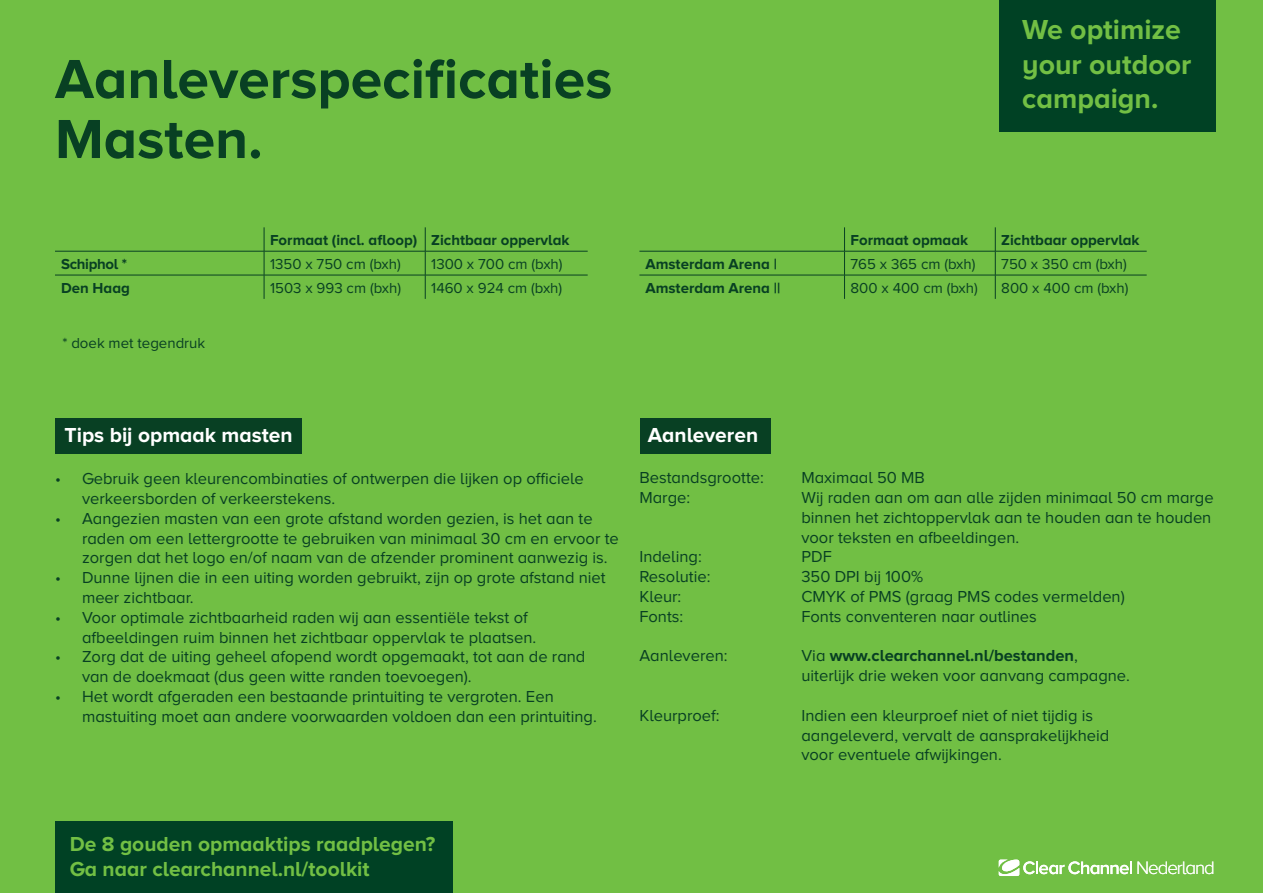
<style>
.page{position:relative;width:1263px;height:893px;background:#71bf44}
.page>*{position:absolute;margin:0;border:0;box-sizing:border-box;transform-origin:0 0}
.t1{font:700 57px/60px "Proxima Nova A";color:#084023}
.t2{font:700 28.5px "Proxima Nova A";color:#72bf44}
.t3{font:700 21px/25.2px "Proxima Nova A";color:#72bf44}
.t4{font:700 21px "Proxima Nova A";color:#fff}
.t5{font:300 18.75px "Proxima Nova A";letter-spacing:-.06em;color:#fff}
.t6{font:16.5px/19.8px "Proxima Nova A";color:#084023}
.t7{font:15px "Proxima Nova A";color:#084023}
.t8{font:700 15px "Proxima Nova A";color:#084023}
.t9{font:700 15px "Proxima Nova A";letter-spacing:-.02em;color:#084023}
.s1{font-weight:700}
</style>
<div class="page">
<hr style="left:55px;top:251px;width:209px;height:1px;background:#084023">
<hr style="left:264px;top:251px;width:161px;height:1px;background:#084023">
<hr style="left:425px;top:251px;width:163px;height:1px;background:#084023">
<hr style="left:55px;top:275px;width:209px;height:1px;background:#084023">
<hr style="left:264px;top:275px;width:161px;height:1px;background:#084023">
<svg style="left:264px;top:227px;width:1px;height:72px"></svg>
<hr style="left:425px;top:275px;width:163px;height:1px;background:#084023">
<svg style="left:425px;top:227px;width:1px;height:72px"></svg>
<div style="left:55px;top:418px;width:247px;height:36px;background:#084023"></div>
<div style="left:640px;top:418px;width:130px;height:36px;background:#084023"></div>
<hr style="left:639px;top:251px;width:205px;height:1px;background:#084023">
<hr style="left:844px;top:251px;width:151px;height:1px;background:#084023">
<hr style="left:995px;top:251px;width:152px;height:1px;background:#084023">
<hr style="left:639px;top:275px;width:205px;height:1px;background:#084023">
<hr style="left:844px;top:275px;width:151px;height:1px;background:#084023">
<svg style="left:844px;top:227px;width:1px;height:72px"></svg>
<hr style="left:995px;top:275px;width:152px;height:1px;background:#084023">
<svg style="left:995px;top:227px;width:1px;height:72px"></svg>
<svg style="left:999px;top:860px;width:133px;height:16px"></svg>
<div style="left:999px;top:0;width:216px;height:132px;background:#004124"></div>
<div style="left:56px;top:821px;width:397px;height:72px;background:#004124"></div>
<p class="t1" style="left:55px;top:48px;width:559px">Aanleverspecificaties<br>Masten.</p>
<p class="t8" style="left:270px;top:232px;width:149px">Formaat (incl. afloop)</p>
<p class="t8" style="left:431px;top:232px;width:140px">Zichtbaar oppervlak</p>
<p class="t9" style="left:61px;top:255px;width:67px">Schiphol *</p>
<p class="t7" style="left:270px;top:256px;width:132px">1350 x 750 cm (bxh)</p>
<p class="t7" style="left:431px;top:256px;width:133px">1300 x 700 cm (bxh)</p>
<p class="t8" style="left:61px;top:279px;width:70px">Den Haag</p>
<p class="t7" style="left:270px;top:280px;width:133px">1503 x 993 cm (bxh)</p>
<p class="t7" style="left:431px;top:280px;width:133px">1460 x 924 cm (bxh)</p>
<p class="t7" style="left:62px;top:335px;width:144px">* doek met tegendruk</p>
<p class="t2" style="left:1022px;top:14px;width:160px">We optimize</p>
<p class="t2" style="left:1022px;top:48px;width:171px">your outdoor</p>
<p class="t2" style="left:1022px;top:82px;width:138px">campaign.</p>
<p class="t8" style="left:850px;top:232px;width:119px">Formaat opmaak</p>
<p class="t8" style="left:1001px;top:232px;width:140px">Zichtbaar oppervlak</p>
<p class="t8" style="left:645px;top:255px;width:133px">Amsterdam Arena |</p>
<p class="t7" style="left:850px;top:256px;width:127px">765 x 365 cm (bxh)</p>
<p class="t7" style="left:1001px;top:256px;width:127px">750 x 350 cm (bxh)</p>
<p class="t8" style="left:645px;top:279px;width:136px">Amsterdam Arena ||</p>
<p class="t7" style="left:850px;top:280px;width:129px">800 x 400 cm (bxh)</p>
<p class="t7" style="left:1001px;top:280px;width:129px">800 x 400 cm (bxh)</p>
<p class="t4" style="left:64px;top:423px;width:230px">Tips bij opmaak masten</p>
<p class="t6" style="left:82px;top:469px;width:503px;text-indent:-27px">• Gebruik geen kleurencombinaties of ontwerpen die lijken op officiele verkeersborden of verkeerstekens.</p>
<p class="t6" style="left:82px;top:508px;width:538px;text-indent:-27px">• Aangezien masten van een grote afstand worden gezien, is het aan te raden om een lettergrootte te gebruiken van minimaal 30 cm en ervoor te zorgen dat het logo en/of naam van de afzender prominent aanwezig is.</p>
<p class="t6" style="left:82px;top:568px;width:525px;text-indent:-27px">• Dunne lijnen die in een uiting worden gebruikt, zijn op grote afstand niet meer zichtbaar.</p>
<p class="t6" style="left:82px;top:607px;width:456px;text-indent:-27px">• Voor optimale zichtbaarheid raden wij aan essentiële tekst of afbeeldingen ruim binnen het zichtbaar oppervlak te plaatsen.</p>
<p class="t6" style="left:82px;top:647px;width:505px;text-indent:-27px">• Zorg dat de uiting geheel afopend wordt opgemaakt, tot aan de rand van de doekmaat (dus geen witte randen toevoegen).</p>
<p class="t6" style="left:82px;top:686px;width:516px;text-indent:-27px">• Het wordt afgeraden een bestaande printuiting te vergroten. Een mastuiting moet aan andere voorwaarden voldoen dan een printuiting.</p>
<p class="t4" style="left:648px;top:423px;width:112px">Aanleveren</p>
<p class="t6" style="left:639px;top:467px;width:126px">Bestandsgrootte:</p>
<p class="t6" style="left:801px;top:467px;width:125px">Maximaal 50 MB</p>
<p class="t6" style="left:639px;top:487px;width:52px">Marge:</p>
<p class="t6" style="left:801px;top:487px;width:414px">Wij raden aan om aan alle zijden minimaal 50 cm marge binnen het zichtoppervlak aan te houden aan te houden voor teksten en afbeeldingen.</p>
<p class="t6" style="left:639px;top:547px;width:64px">Indeling:</p>
<p class="t6" style="left:801px;top:547px;width:32px">PDF</p>
<p class="t6" style="left:639px;top:566px;width:73px">Resolutie:</p>
<p class="t6" style="left:801px;top:566px;width:123px">350 DPI bij 100%</p>
<p class="t6" style="left:639px;top:586px;width:43px">Kleur:</p>
<p class="t6" style="left:801px;top:586px;width:325px">CMYK of PMS (graag PMS codes vermelden)</p>
<p class="t6" style="left:639px;top:606px;width:45px">Fonts:</p>
<p class="t6" style="left:801px;top:606px;width:237px">Fonts conventeren naar outlines</p>
<p class="t6" style="left:639px;top:646px;width:90px">Aanleveren:</p>
<p class="t6" style="left:801px;top:646px;width:330px">Via <span class="s1">www.clearchannel.nl/bestanden</span>, uiterlijk drie weken voor aanvang campagne.</p>
<p class="t6" style="left:639px;top:705px;width:82px">Kleurproef:</p>
<p class="t6" style="left:801px;top:705px;width:309px">Indien een kleurproef niet of niet tijdig is aangeleverd, vervalt de aansprakelijkheid voor eventuele afwijkingen.</p>
<p class="t3" style="left:70px;top:831px;width:367px">De 8 gouden opmaaktips raadplegen?<br>Ga naar clearchannel.nl/toolkit</p>
<p class="t5" style="left:1136px;top:857px;width:80px">Nederland</p>
</div>
